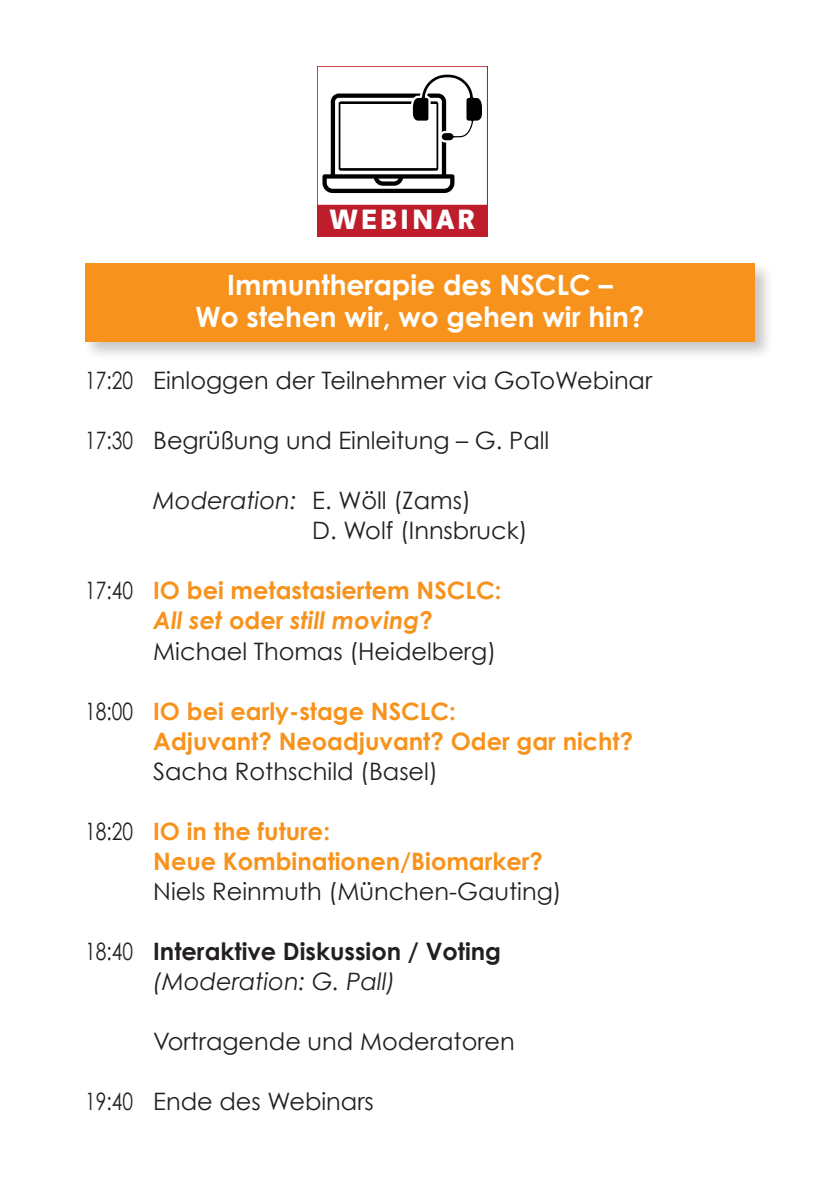
<style>
.page{position:relative;width:840px;height:1191px;background:#fff}
.page>*{position:absolute;margin:0;border:0;box-sizing:border-box;transform-origin:0 0}
.t1{font:900 29.4px "Strada";letter-spacing:.075em;color:#fff}
.t2{font:700 28px/32px "Century Gothic";color:#fff;text-align:center}
.t3{font:24px/30px "Century Gothic";color:#231f20;scale:.8 1}
.t4{font:24px/30px "Century Gothic";color:#231f20}
.t5{font:700 24px/30px "Century Gothic";color:#f7931d}
.t6{font:700 24px/30px "Century Gothic";color:#231f20}
.s1{font-style:italic}
.s2{font-weight:700;color:#f7931d}
.s3{font-weight:700;font-style:italic;color:#f7931d}
.s4{font-weight:400;color:#231f20}
.s5{font-weight:400}
.s6{font-weight:400;font-style:italic}
</style>
<div class="page">
<div style="left:82px;top:261px;width:691px;height:100px;background:#231f20;opacity:.25"></div>
<div style="left:85px;top:264px;width:669px;height:78px;background:#f7931d"></div>
<div style="left:317px;top:205px;width:170px;height:31px;background:#be1d2c"></div>
<svg style="left:322px;top:74px;width:160px;height:119px"></svg>
<div style="left:317px;top:66px;width:170px;height:170px;border:1px solid #be1d2c"></div>
<p class="t1" style="left:329px;top:201px;width:147px">WEBINAR</p>
<p class="t2" style="left:195px;top:268px;width:450px">Immuntherapie des NSCLC –<br>Wo stehen wir, wo gehen wir hin?</p>
<p class="t3" style="left:85px;top:365px;width:710px">17:20 Einloggen der Teilnehmer via GoToWebinar</p>
<p class="t3" style="left:85px;top:425px;width:581px">17:30 Begrüßung und Einleitung – G. Pall</p>
<p class="t4" style="left:312px;top:485px;width:217px;text-indent:-159px"><span class="s1">Moderation:</span> E. Wöll (Zams)<br>D. Wolf (Innsbruck)</p>
<p class="t3" style="left:153px;top:575px;width:436px;text-indent:-68px">17:40 <span class="s2">IO bei metastasiertem NSCLC:<br></span><span class="s3">All set</span> <span class="s2">oder</span> <span class="s3">still moving</span><span class="s2">?<br></span>Michael Thomas (Heidelberg)</p>
<p class="t5" style="left:153px;top:695px;width:481px;text-indent:-68px"><span class="s4">18:00</span> IO bei early-stage NSCLC:<br>Adjuvant? Neoadjuvant? Oder gar nicht?</p>
<p class="t4" style="left:153px;top:755px;width:286px">Sacha Rothschild (Basel)</p>
<p class="t5" style="left:153px;top:815px;width:391px;text-indent:-68px"><span class="s4">18:20</span> IO in the future:<br>Neue Kombinationen/Biomarker?</p>
<p class="t4" style="left:153px;top:875px;width:410px">Niels Reinmuth (München-Gauting)</p>
<p class="t6" style="left:153px;top:935px;width:349px;text-indent:-68px"><span class="s5">18:40</span> Interaktive Diskussion / Voting <span class="s6">(Moderation: G. Pall)</span></p>
<p class="t4" style="left:153px;top:1025px;width:363px">Vortragende und Moderatoren</p>
<p class="t3" style="left:85px;top:1085px;width:362px">19:40 Ende des Webinars</p>
</div>
